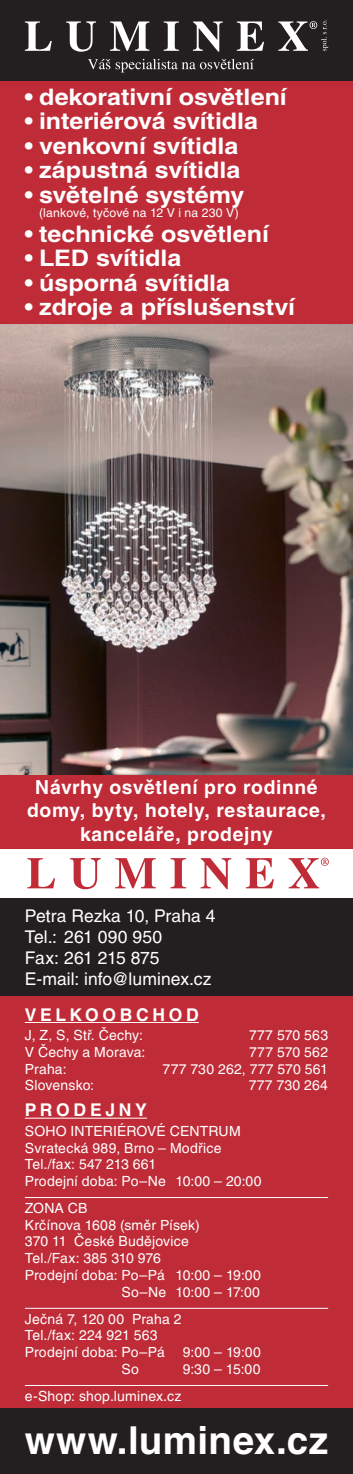
<style>
.page{position:relative;width:353px;height:1474px;background:#fff}
.page>*{position:absolute;margin:0;border:0;box-sizing:border-box;transform-origin:0 0}
.t1{font:700 38.5px "Switzerland";letter-spacing:.01em;color:#fff}
.t2{font:700 22.75px "Switzerland";letter-spacing:-.005em;color:#fff}
.t3{font:700 19.25px/23.1px "Switzerland";letter-spacing:.03em;color:#fff;text-align:center}
.t4{font:17.5px/21px "Switzerland";color:#fff}
.t5{font:700 17.5px "Switzerland";letter-spacing:.21em;color:#fff}
.t6{font:14px/16.8px "Switzerland";letter-spacing:.015em;color:#fff}
.t7{font:14px "Switzerland";letter-spacing:-.005em;color:#fff}
.t8{font:12.25px "Switzerland";letter-spacing:.01em;color:#fff}
</style>
<div class="page">
<div style="left:0;top:925px;width:352px;height:548px;background:#bf2b37"></div>
<div style="left:0;top:0;width:352px;height:848px;background:#bf2b37"></div>
<div style="left:0;top:898px;width:352px;height:97px;background:#231f20"></div>
<div style="left:0;top:0;width:352px;height:81px;background:#231f20"></div>
<svg style="left:25px;top:21px;width:27px;height:30px"></svg>
<svg style="left:66px;top:21px;width:30px;height:31px"></svg>
<svg style="left:110px;top:21px;width:39px;height:30px"></svg>
<svg style="left:163px;top:21px;width:16px;height:30px"></svg>
<svg style="left:192px;top:21px;width:30px;height:31px"></svg>
<svg style="left:236px;top:21px;width:27px;height:30px"></svg>
<svg style="left:88px;top:59px;width:165px;height:13px"></svg>
<svg style="left:278px;top:20px;width:49px;height:31px"></svg>
<svg style="left:27px;top:858px;width:28px;height:30px"></svg>
<svg style="left:70px;top:858px;width:30px;height:31px"></svg>
<svg style="left:115px;top:858px;width:40px;height:30px"></svg>
<svg style="left:170px;top:858px;width:16px;height:30px"></svg>
<svg style="left:200px;top:858px;width:31px;height:31px"></svg>
<svg style="left:245px;top:858px;width:28px;height:30px"></svg>
<svg style="left:288px;top:857px;width:40px;height:31px"></svg>
<hr style="left:25px;top:1022px;width:173px;height:1px;background:#fff">
<hr style="left:25px;top:1117px;width:122px;height:1px;background:#fff">
<hr style="left:25px;top:1197px;width:302px;height:1px;background:#fff">
<hr style="left:25px;top:1307px;width:302px;height:1px;background:#fff">
<hr style="left:25px;top:1384px;width:302px;height:1px;background:#fff">
<img style="left:0;top:325px;width:352px;height:449px">
<div style="left:0;top:1408px;width:352px;height:65px;background:#231f20"></div>
<h2 class="t2" style="left:25px;top:83px;width:263px">• dekorativní osvětlení</h2>
<h2 class="t2" style="left:25px;top:107px;width:234px">• interiérová svítidla</h2>
<h2 class="t2" style="left:25px;top:132px;width:214px">• venkovní svítidla</h2>
<h2 class="t2" style="left:25px;top:156px;width:217px">• zápustná svítidla</h2>
<h2 class="t2" style="left:25px;top:181px;width:221px">• světelné systémy</h2>
<p class="t8" style="left:39px;top:206px;width:201px">(lankové, tyčové na 12 V i na 230 V)</p>
<h2 class="t2" style="left:25px;top:220px;width:245px">• technické osvětlení</h2>
<h2 class="t2" style="left:25px;top:245px;width:158px">• LED svítidla</h2>
<h2 class="t2" style="left:25px;top:269px;width:206px">• úsporná svítidla</h2>
<h2 class="t2" style="left:25px;top:294px;width:271px">• zdroje a příslušenství</h2>
<h3 class="t3" style="left:27px;top:776px;width:300px">Návrhy osvětlení pro rodinné domy, byty, hotely, restaurace, kanceláře, prodejny</h3>
<p class="t4" style="left:25px;top:905px;width:192px">Petra Rezka 10, Praha 4<br>Tel.: 261 090 950<br>Fax: 261 215 875<br>E-mail: info@luminex.cz</p>
<p class="t5" style="left:25px;top:1004px;width:175px">VELKOOBCHOD</p>
<p class="t6" style="left:25px;top:1026px;width:120px">J, Z, S, Stř. Čechy:</p>
<p class="t6" style="left:249px;top:1026px;width:80px">777 570 563</p>
<p class="t6" style="left:25px;top:1043px;width:122px">V Čechy a Morava:</p>
<p class="t6" style="left:249px;top:1043px;width:80px">777 570 562</p>
<p class="t6" style="left:25px;top:1060px;width:43px">Praha:</p>
<p class="t6" style="left:162px;top:1060px;width:167px">777 730 262, 777 570 561</p>
<p class="t6" style="left:25px;top:1077px;width:71px">Slovensko:</p>
<p class="t6" style="left:248px;top:1077px;width:81px">777 730 264</p>
<p class="t5" style="left:25px;top:1099px;width:123px">PRODEJNY</p>
<p class="t6" style="left:25px;top:1122px;width:238px">SOHO INTERIÉROVÉ CENTRUM<br>Svratecká 989, Brno – Modřice<br>Tel./fax: 547 213 661<br>Prodejní doba: Po–Ne 10:00 – 20:00</p>
<p class="t6" style="left:25px;top:1199px;width:64px">ZONA CB</p>
<p class="t6" style="left:25px;top:1216px;width:176px">Krčínova 1608 (směr Písek)</p>
<p class="t6" style="left:25px;top:1233px;width:165px">370 11 České Budějovice</p>
<p class="t7" style="left:25px;top:1250px;width:137px">Tel./Fax: 385 310 976</p>
<p class="t6" style="left:25px;top:1266px;width:237px">Prodejní doba: Po–Pá 10:00 – 19:00</p>
<p class="t6" style="left:121px;top:1283px;width:140px">So–Ne 10:00 – 17:00</p>
<p class="t6" style="left:25px;top:1310px;width:158px">Ječná 7, 120 00 Praha 2<br>Tel./fax: 224 921 563<br>Prodejní doba: Po–Pá</p>
<p class="t6" style="left:182px;top:1343px;width:79px">9:00 – 19:00</p>
<p class="t6" style="left:121px;top:1360px;width:19px">So</p>
<p class="t6" style="left:182px;top:1360px;width:79px">9:30 – 15:00</p>
<p class="t6" style="left:25px;top:1387px;width:158px">e-Shop: shop.luminex.cz</p>
<h1 class="t1" style="left:25px;top:1416px;width:304px">www.luminex.cz</h1>
</div>
